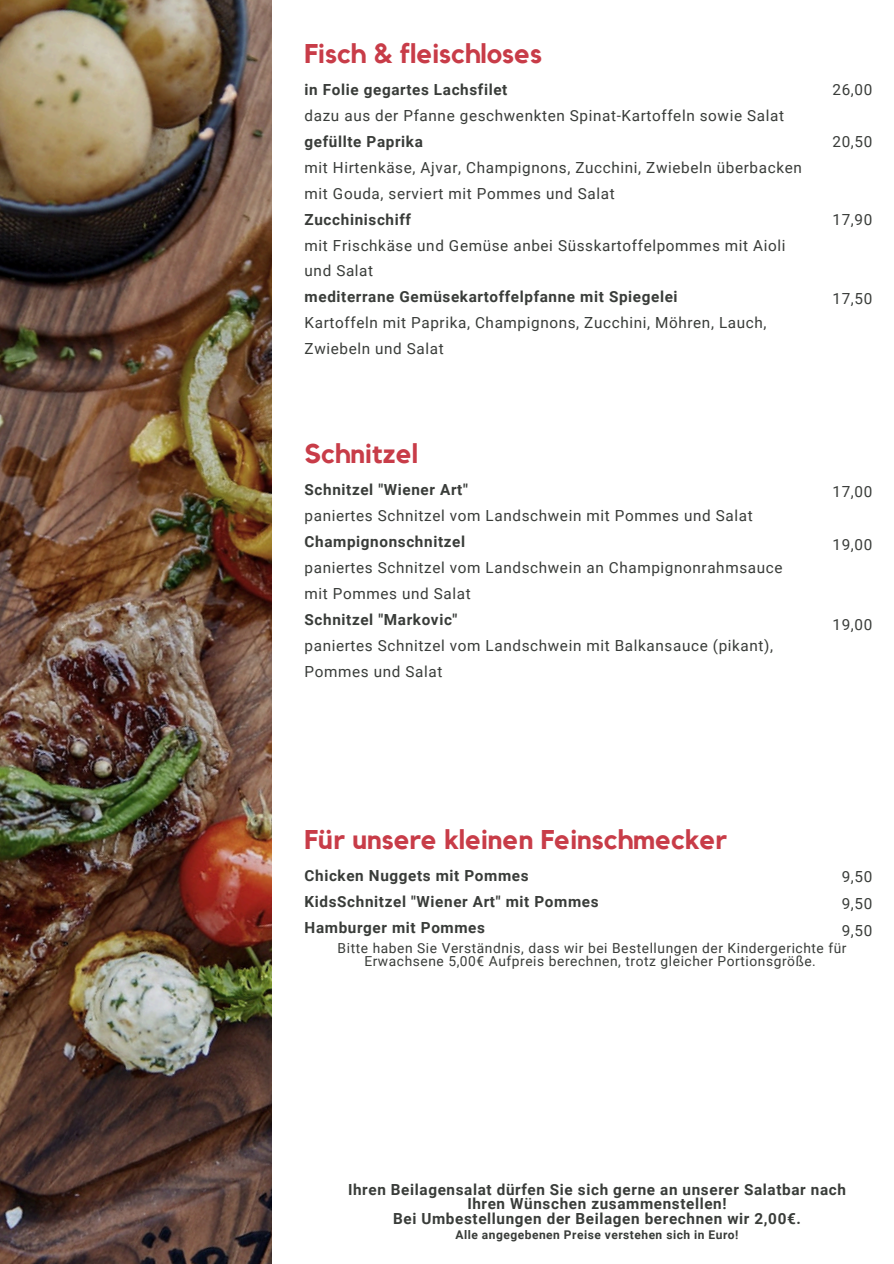
<style>
.page{position:relative;width:894px;height:1264px;background:#fff}
.page>*{position:absolute;margin:0;border:0;box-sizing:border-box;transform-origin:0 0}
.t1{font:700 27px "Kollektif";color:#c83c48}
.t2{font:15.3px/25.8px "Roboto";letter-spacing:.04em;color:#393c39}
.t3{font:700 15.3px/14.7px "Roboto";letter-spacing:.04em;color:#393c39;text-align:center}
.t4{font:13.8px/13.5px "Roboto";letter-spacing:.04em;color:#393c39;text-align:center}
.t5{font:700 12px "Roboto";letter-spacing:.04em;color:#393c39}
.s1{font-weight:700}
</style>
<div class="page">
<img style="left:0;top:0;width:271px;height:1263px">
<p class="t1" style="left:304px;top:41px;width:239px">Fisch &amp; fleischloses</p>
<h1 class="t2" style="left:304px;top:77px;width:498px"><span class="s1">in Folie gegartes Lachsfilet<br></span>dazu aus der Pfanne geschwenkten Spinat-Kartoffeln sowie Salat <span class="s1">gefüllte Paprika<br></span>mit Hirtenkäse, Ajvar, Champignons, Zucchini, Zwiebeln überbacken mit Gouda, serviert mit Pommes und Salat<br><span class="s1">Zucchinischiff<br></span>mit Frischkäse und Gemüse anbei Süsskartoffelpommes mit Aioli und Salat<br><span class="s1">mediterrane Gemüsekartoffelpfanne mit Spiegelei<br></span>Kartoffeln mit Paprika, Champignons, Zucchini, Möhren, Lauch, Zwiebeln und Salat</h1>
<h2 class="t2" style="left:832px;top:77px;width:41px">26,00</h2>
<h3 class="t2" style="left:832px;top:129px;width:41px">20,50</h3>
<h3 class="t2" style="left:832px;top:206px;width:41px">17,90</h3>
<h2 class="t2" style="left:832px;top:285px;width:41px">17,50</h2>
<h1 class="t1" style="left:304px;top:441px;width:115px">Schnitzel</h1>
<h3 class="t2" style="left:304px;top:477px;width:479px"><span class="s1">Schnitzel "Wiener Art"<br></span>paniertes Schnitzel vom Landschwein mit Pommes und Salat <span class="s1">Champignonschnitzel<br></span>paniertes Schnitzel vom Landschwein an Champignonrahmsauce mit Pommes und Salat<br><span class="s1">Schnitzel "Markovic"<br></span>paniertes Schnitzel vom Landschwein mit Balkansauce (pikant), Pommes und Salat</h3>
<h3 class="t2" style="left:832px;top:478px;width:41px">17,00</h3>
<h3 class="t2" style="left:832px;top:532px;width:41px">19,00</h3>
<h3 class="t2" style="left:832px;top:612px;width:41px">19,00</h3>
<h3 class="t1" style="left:304px;top:826px;width:423px">Für unsere kleinen Feinschmecker</h3>
<h3 class="t3" style="left:304px;top:863px;width:295px;line-height:25.8px;text-align:left">Chicken Nuggets mit Pommes<br>KidsSchnitzel "Wiener Art" mit Pommes<br>Hamburger mit Pommes</h3>
<h3 class="t2" style="left:841px;top:863px;width:32px;line-height:26.7px;text-align:justify">9,50<br>9,50<br>9,50</h3>
<h3 class="t4" style="left:337px;top:941px;width:510px">Bitte haben Sie Verständnis, dass wir bei Bestellungen der Kindergerichte für<br>Erwachsene 5,00€ Aufpreis berechnen, trotz gleicher Portionsgröße.</h3>
<h1 class="t3" style="left:348px;top:1181px;width:499px">Ihren Beilagensalat dürfen Sie sich gerne an unserer Salatbar nach<br>Ihren Wünschen zusammenstellen!<br>Bei Umbestellungen der Beilagen berechnen wir 2,00€.</h1>
<h3 class="t5" style="left:455px;top:1227px;width:284px">Alle angegebenen Preise verstehen sich in Euro!</h3>
</div>
